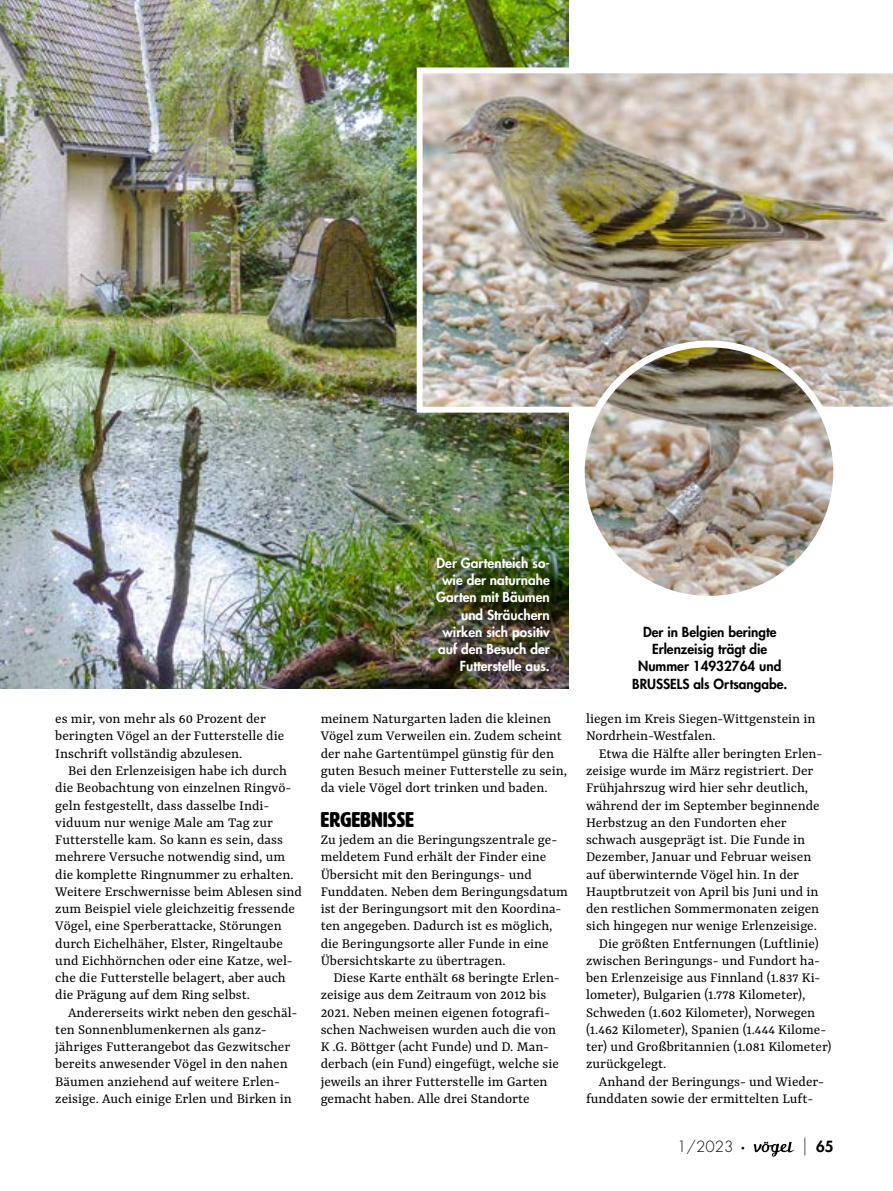
<style>
.page{position:relative;width:893px;height:1191px;background:#fff}
.page>*{position:absolute;margin:0;border:0;box-sizing:border-box;transform-origin:0 0}
.t1{font:21px "HWT Artz";letter-spacing:.02em;color:#000}
.t2{font:15px/17.2px "Yrsa";color:#000}
.t3{font:300 15px "Futura Std";color:#000}
.t4{font:800 15px "Futura Std";color:#000}
.t5{font:800 13.5px/17.2px "Futura Std";color:#fff;text-align:right}
.t6{font:800 13.5px/17.2px "Futura Std";color:#000;text-align:center}
.s1{font-weight:800}
.s2{font-weight:300;font-style:italic}
</style>
<div class="page">
<img style="left:0;top:0;width:568px;height:688px">
<img style="left:414px;top:65px;width:479px;height:350px">
<img style="left:581px;top:344px;width:256px;height:255px;border-radius:128px">
<div style="left:578px;top:340px;width:262px;height:262px;border:7px solid #fff;border-radius:50%"></div>
<div style="left:434px;top:554px;width:129px;height:131px;background:#000;opacity:.75"></div>
<svg style="left:754px;top:1141px;width:40px;height:15px"></svg>
<p class="t2" style="left:55px;top:711px;width:230px">es mir, von mehr als 60 Prozent der beringten Vögel an der Futterstelle die<br>Inschrift vollständig abzulesen.</p>
<p class="t2" style="left:55px;top:762px;width:248px;text-indent:13px">Bei den Erlenzeisigen habe ich durch die Beobachtung von einzelnen Ringvö&shy;geln festgestellt, dass dasselbe Indi&shy;viduum nur wenige Male am Tag zur Futterstelle kam. So kann es sein, dass mehrere Versuche notwendig sind, um die komplette Ringnummer zu erhalten.<br>Weitere Erschwernisse beim Ablesen sind zum Beispiel viele gleichzeitig fressende Vögel, eine Sperberattacke, Störungen durch Eichelhäher, Elster, Ringeltaube und Eichhörnchen oder eine Katze, wel&shy;che die Futterstelle belagert, aber auch die Prägung auf dem Ring selbst.</p>
<p class="t2" style="left:55px;top:1004px;width:244px;text-indent:13px">Andererseits wirkt neben den geschäl&shy;ten Sonnenblumenkernen als ganz&shy;jähriges Futterangebot das Gezwitscher bereits anwesender Vögel in den nahen Bäumen anziehend auf weitere Erlen&shy;zeisige. Auch einige Erlen und Birken in</p>
<p class="t5" style="left:436px;top:554px;width:115px">Der Gartenteich so&shy;wie der naturnahe<br>Garten mit Bäumen und Sträuchern wirken sich positiv auf den Besuch der<br>Futterstelle aus.</p>
<p class="t2" style="left:321px;top:711px;width:248px">meinem Naturgarten laden die kleinen Vögel zum Verweilen ein. Zudem scheint der nahe Gartentümpel günstig für den guten Besuch meiner Futterstelle zu sein, da viele Vögel dort trinken und baden.</p>
<h1 class="t1" style="left:321px;top:808px;width:95px">ERGEBNISSE</h1>
<p class="t2" style="left:321px;top:831px;width:249px">Zu jedem an die Beringungszentrale ge&shy;meldetem Fund erhält der Finder eine Übersicht mit den Beringungs- und Funddaten. Neben dem Beringungsdatum ist der Beringungsort mit den Koordina&shy;ten angegeben. Dadurch ist es möglich, die Beringungsorte aller Funde in eine Übersichtskarte zu übertragen.</p>
<p class="t2" style="left:321px;top:969px;width:241px;text-indent:13px">Diese Karte enthält 68 beringte Erlen&shy;zeisige aus dem Zeitraum von 2012 bis 2021. Neben meinen eigenen fotografi&shy;schen Nachweisen wurden auch die von K .G. Böttger (acht Funde) und D. Man&shy;derbach (ein Fund) eingefügt, welche sie jeweils an ihrer Futterstelle im Garten gemacht haben. Alle drei Standorte</p>
<p class="t6" style="left:632px;top:623px;width:157px">Der in Belgien beringte<br>Erlenzeisig trägt die<br>Nummer 14932764 und<br>BRUSSELS als Ortsangabe.</p>
<p class="t2" style="left:586px;top:711px;width:231px">liegen im Kreis Siegen-Wittgenstein in<br>Nordrhein-Westfalen.</p>
<p class="t2" style="left:599px;top:745px;width:225px">Etwa die Hälfte aller beringten Erlen-</p>
<p class="t2" style="left:586px;top:762px;width:229px">zeisige wurde im März registriert. Der</p>
<p class="t2" style="left:586px;top:780px;width:224px">Frühjahrszug wird hier sehr deutlich,</p>
<p class="t2" style="left:586px;top:797px;width:235px">während der im September beginnende</p>
<p class="t2" style="left:586px;top:814px;width:202px">Herbstzug an den Fundorten eher</p>
<p class="t2" style="left:586px;top:831px;width:221px">schwach ausgeprägt ist. Die Funde in</p>
<p class="t2" style="left:586px;top:849px;width:227px">Dezember, Januar und Februar weisen</p>
<p class="t2" style="left:586px;top:866px;width:215px">auf überwinternde Vögel hin. In der</p>
<p class="t2" style="left:586px;top:883px;width:234px">Hauptbrutzeit von April bis Juni und in</p>
<p class="t2" style="left:586px;top:900px;width:235px">den restlichen Sommermonaten zeigen</p>
<p class="t2" style="left:586px;top:918px;width:232px">sich hingegen nur wenige Erlenzeisige.</p>
<p class="t2" style="left:599px;top:935px;width:221px">Die größten Entfernungen (Luftlinie)</p>
<p class="t2" style="left:586px;top:952px;width:236px">zwischen Beringungs- und Fundort ha-</p>
<p class="t2" style="left:586px;top:969px;width:236px">ben Erlenzeisige aus Finnland (1.837 Ki-</p>
<p class="t2" style="left:586px;top:987px;width:221px">lometer), Bulgarien (1.778 Kilometer),</p>
<p class="t2" style="left:586px;top:1004px;width:231px">Schweden (1.602 Kilometer), Norwegen</p>
<p class="t2" style="left:586px;top:1021px;width:242px">(1.462 Kilometer), Spanien (1.444 Kilome-</p>
<p class="t2" style="left:586px;top:1038px;width:247px">ter) und Großbritannien (1.081 Kilometer)</p>
<p class="t2" style="left:586px;top:1056px;width:82px">zurückgelegt.</p>
<p class="t2" style="left:599px;top:1073px;width:227px">Anhand der Beringungs- und Wieder-</p>
<p class="t2" style="left:586px;top:1090px;width:229px">funddaten sowie der ermittelten Luft-</p>
<p class="t3" style="left:677px;top:1137px;width:69px">1/2023 <span class="s1">∙</span></p>
<p class="t4" style="left:801px;top:1137px;width:34px"><span class="s2">|</span> 65</p>
</div>
